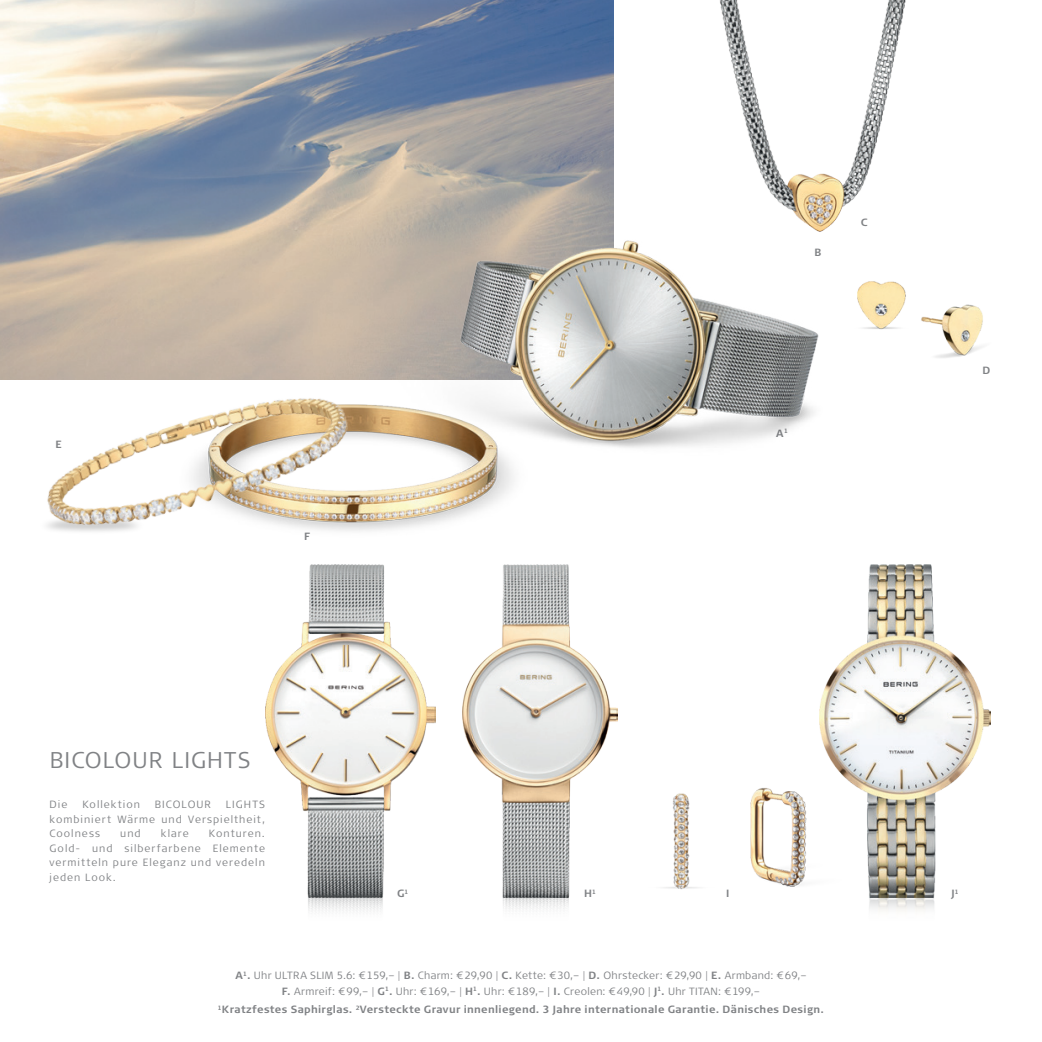
<style>
.page{position:relative;width:1042px;height:1042px;background:#fff}
.page>*{position:absolute;margin:0;border:0;box-sizing:border-box;transform-origin:0 0}
.t1{font:300 22.75px "Signa Pro";letter-spacing:.045em;color:#808285}
.t2{font:300 10.5px/15.8px "Signa Pro";letter-spacing:.025em;color:#808285;text-align:center}
.t3{font:300 10.5px/14.5px "Signa Pro";letter-spacing:.09em;color:#808285;text-align:justify}
.t4{font:700 10.5px "Signa Pro";letter-spacing:.03em;color:#808285}
.s1{font-weight:700}
</style>
<div class="page">
<img style="left:0;top:0;width:613px;height:300px">
<img style="left:320px;top:159px;width:494px;height:289px">
<img style="left:404px;top:341px;width:147px;height:187px">
<img style="left:675px;top:0;width:231px;height:402px">
<img style="left:265px;top:619px;width:171px;height:276px">
<img style="left:307px;top:895px;width:76px;height:17px">
<img style="left:820px;top:564px;width:171px;height:331px">
<img style="left:869px;top:895px;width:66px;height:16px">
<img style="left:462px;top:564px;width:155px;height:331px">
<img style="left:502px;top:895px;width:68px;height:15px">
<img style="left:904px;top:304px;width:79px;height:98px">
<img style="left:803px;top:271px;width:118px;height:103px">
<img style="left:0;top:300px;width:404px;height:319px">
<img style="left:663px;top:749px;width:187px;height:146px">
<p class="t4" style="left:56px;top:437px;width:8px">E</p>
<p class="t4" style="left:304px;top:529px;width:7px">F</p>
<p class="t4" style="left:814px;top:245px;width:8px">B</p>
<p class="t4" style="left:861px;top:215px;width:8px">C</p>
<p class="t4" style="left:776px;top:426px;width:13px">A<sup>1</sup></p>
<p class="t4" style="left:982px;top:362px;width:9px">D</p>
<p class="t1" style="left:50px;top:744px;width:202px">BICOLOUR LIGHTS</p>
<p class="t3" style="left:50px;top:797px;width:19px">Die</p>
<p class="t3" style="left:82px;top:797px;width:59px">Kollektion</p>
<p class="t3" style="left:155px;top:797px;width:58px">BICOLOUR</p>
<p class="t3" style="left:50px;top:797px;width:217px;text-indent:176px">LIGHTS kombiniert Wärme und Verspieltheit, Coolness</p>
<p class="t3" style="left:120px;top:826px;width:22px">und</p>
<p class="t3" style="left:161px;top:826px;width:29px">klare</p>
<p class="t3" style="left:50px;top:826px;width:217px;text-indent:159px">Konturen.<br>Gold- und silberfarbene Elemente vermitteln pure Eleganz und veredeln jeden Look.</p>
<p class="t4" style="left:397px;top:886px;width:13px">G<sup>1</sup></p>
<p class="t4" style="left:584px;top:886px;width:13px">H<sup>1</sup></p>
<p class="t4" style="left:726px;top:886px;width:5px">I</p>
<p class="t4" style="left:951px;top:886px;width:9px">J<sup>1</sup></p>
<p class="t2" style="left:235px;top:967px;width:573px"><span class="s1">A</span><sup>1</sup><span class="s1">.</span> Uhr ULTRA SLIM 5.6: €159,– | <span class="s1">B.</span> Charm: €29,90 | <span class="s1">C.</span> Kette: €30,– | <span class="s1">D.</span> Ohrstecker: €29,90 | <span class="s1">E.</span> Armband: €69,–<br><span class="s1">F.</span> Armreif: €99,– | <span class="s1">G</span><sup>1</sup><span class="s1">.</span> Uhr: €169,– | <span class="s1">H</span><sup>1</sup><span class="s1">.</span> Uhr: €189,– | <span class="s1">I.</span> Creolen: €49,90 | <span class="s1">J</span><sup>1</sup><span class="s1">.</span> Uhr TITAN: €199,–</p>
<p class="t4" style="left:218px;top:1002px;width:607px"><sup>1</sup>Kratzfestes Saphirglas. <sup>2</sup>Versteckte Gravur innenliegend. 3 Jahre internationale Garantie. Dänisches Design.</p>
</div>
